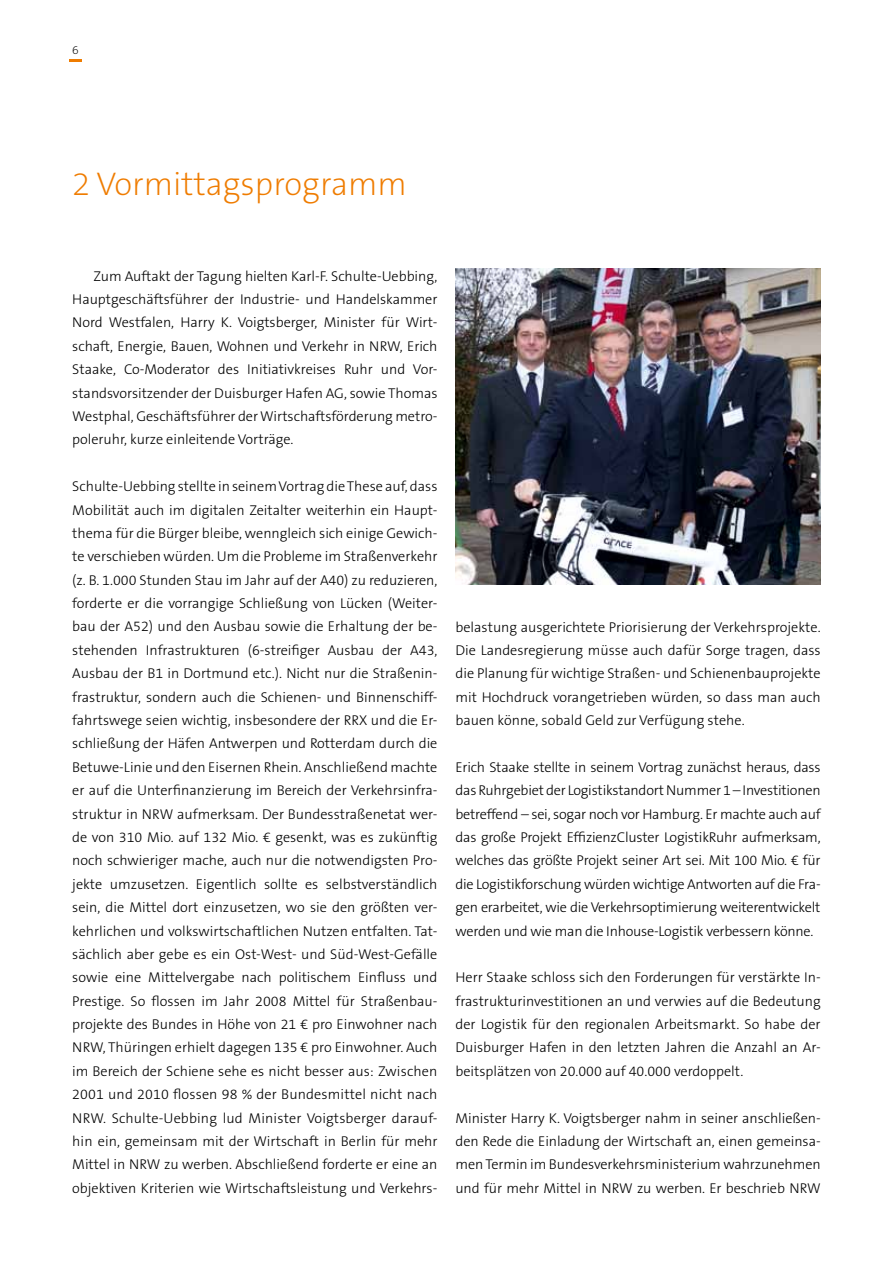
<style>
.page{position:relative;width:893px;height:1263px;background:#fff}
.page>*{position:absolute;margin:0;border:0;box-sizing:border-box;transform-origin:0 0}
.t1{font:200 33px "The Sans B2";color:#ef7c00}
.t2{font:300 14.25px/23.4px "The Sans B3";color:#000;text-align:justify}
.t3{font:200 12px "The Sans B2";color:#000}
</style>
<div class="page">
<svg style="left:70px;top:60px;width:12px;height:2px"></svg>
<img style="left:455px;top:269px;width:366px;height:316px">
<p class="t3" style="left:72px;top:44px;width:8px">6</p>
<h1 class="t1" style="left:72px;top:166px;width:336px">2 Vormittagsprogramm</h1>
<p class="t2" style="left:72px;top:265px;width:367px">Zum Auftakt der Tagung hielten Karl-F. Schulte-Uebbing, Hauptgeschäftsführer der Industrie- und Handelskammer Nord Westfalen, H arry K. Voigtsberger, Minister für Wirt&shy;schaft, E nergie, Bauen, Wohnen und Verkehr in NRW, E rich Staake, Co-Moderator des Initiativkreises Ruhr und Vor&shy;standsvorsitzender der Duisburger Hafen AG, sowie Thomas Westphal, Geschäftsführer der Wirtschaftsförderung metro&shy;poleruhr, kurze einleitende Vorträge.</p>
<p class="t2" style="left:72px;top:475px;width:367px">Schulte-Uebbing stellte in seinem Vortrag die These auf, dass Mobilität auch im digitalen Zeitalter weiterhin ein Haupt&shy;thema für die Bürger bleibe, wenngleich sich einige Gewich&shy;te verschieben würden. U m die Probleme im Straßenverkehr (z. B. 1.000 Stunden Stau im Jahr auf der A40) zu reduzieren, forderte er die vorrangige Schließung von Lücken (Weiter&shy;bau der A52) und den Ausbau sowie die E rhaltung der be&shy;stehenden Infrastrukturen (6-streifiger Ausbau der A43, Ausbau der B1 in Dortmund etc.). N icht nur die Straßenin&shy;frastruktur, sondern auch die Schienen- und Binnenschiff&shy;fahrtswege seien wichtig, insbesondere der RRX und die E r&shy;schließung der Häfen Antwerpen und Rotterdam durch die Betuwe-Linie und den Eisernen Rhein. Anschließend machte er auf die U nterfinanzierung im Bereich der Verkehrsinfra&shy;struktur in NRW aufmerksam. Der Bundesstraßenetat wer&shy;de von 310 Mio. auf 132 Mio. € gesenkt, was es zukünftig noch schwieriger mache, auch nur die notwendigsten Pro&shy;jekte umzusetzen. E igentlich sollte es selbstverständlich sein, die Mittel dort einzusetzen, wo sie den größten ver&shy;kehrlichen und volkswirtschaftlichen N utzen entfalten. Tat&shy;sächlich aber gebe es ein Ost-West- und Süd-West-Gefälle sowie eine Mittelvergabe nach politischem E influss und Prestige. So flossen im Jahr 2008 Mittel für Straßenbau&shy;projekte des Bundes in Höhe von 21 € pro Einwohner nach NRW, Thüringen erhielt dagegen 135 € pro Einwohner. Auch im Bereich der Schiene sehe es nicht besser aus: Zwischen 2001 und 2010 flossen 98 % der Bundesmittel nicht nach NRW. Schulte-Uebbing lud Minister Voigtsberger darauf&shy;hin ein, gemeinsam mit der Wirtschaft in Berlin für mehr Mittel in NRW zu werben. Abschließend forderte er eine an objektiven Kriterien wie Wirtschaftsleistung und Verkehrs-</p>
<p class="t2" style="left:455px;top:615px;width:367px">belastung ausgerichtete Priorisierung der Verkehrsprojekte.<br>Die Landesregierung müsse auch dafür Sorge tragen, dass die Planung für wichtige Straßen- und Schienenbauprojekte mit Hochdruck vorangetrieben würden, so dass man auch bauen könne, sobald Geld zur Verfügung stehe.</p>
<p class="t2" style="left:455px;top:756px;width:367px">E rich Staake stellte in seinem Vortrag zunächst heraus, dass das Ruhrgebiet der Logistikstandort N ummer 1 – Investitionen betreffend – sei, sogar noch vor Hamburg. E r machte auch auf das große Projekt EffizienzCluster LogistikRuhr aufmerksam, welches das größte Projekt seiner Art sei. Mit 100 Mio. € für die Logistikforschung würden wichtige Antworten auf die Fra&shy;gen erarbeitet, wie die Verkehrsoptimierung weiterentwickelt werden und wie man die Inhouse-Logistik verbessern könne.</p>
<p class="t2" style="left:455px;top:966px;width:367px">Herr Staake schloss sich den Forderungen für verstärkte In&shy;frastrukturinvestitionen an und verwies auf die Bedeutung der Logistik für den regionalen Arbeitsmarkt. So habe der Duisburger Hafen in den letzten Jahren die Anzahl an Ar&shy;beitsplätzen von 20.000 auf 40.000 verdoppelt.</p>
<p class="t2" style="left:455px;top:1107px;width:367px">Minister Harry K. Voigtsberger nahm in seiner anschließen&shy;den Rede die Einladung der Wirtschaft an, einen gemeinsa&shy;men Termin im Bundesverkehrsministerium wahrzunehmen und für mehr Mittel in NRW zu werben. E r beschrieb NRW</p>
</div>
